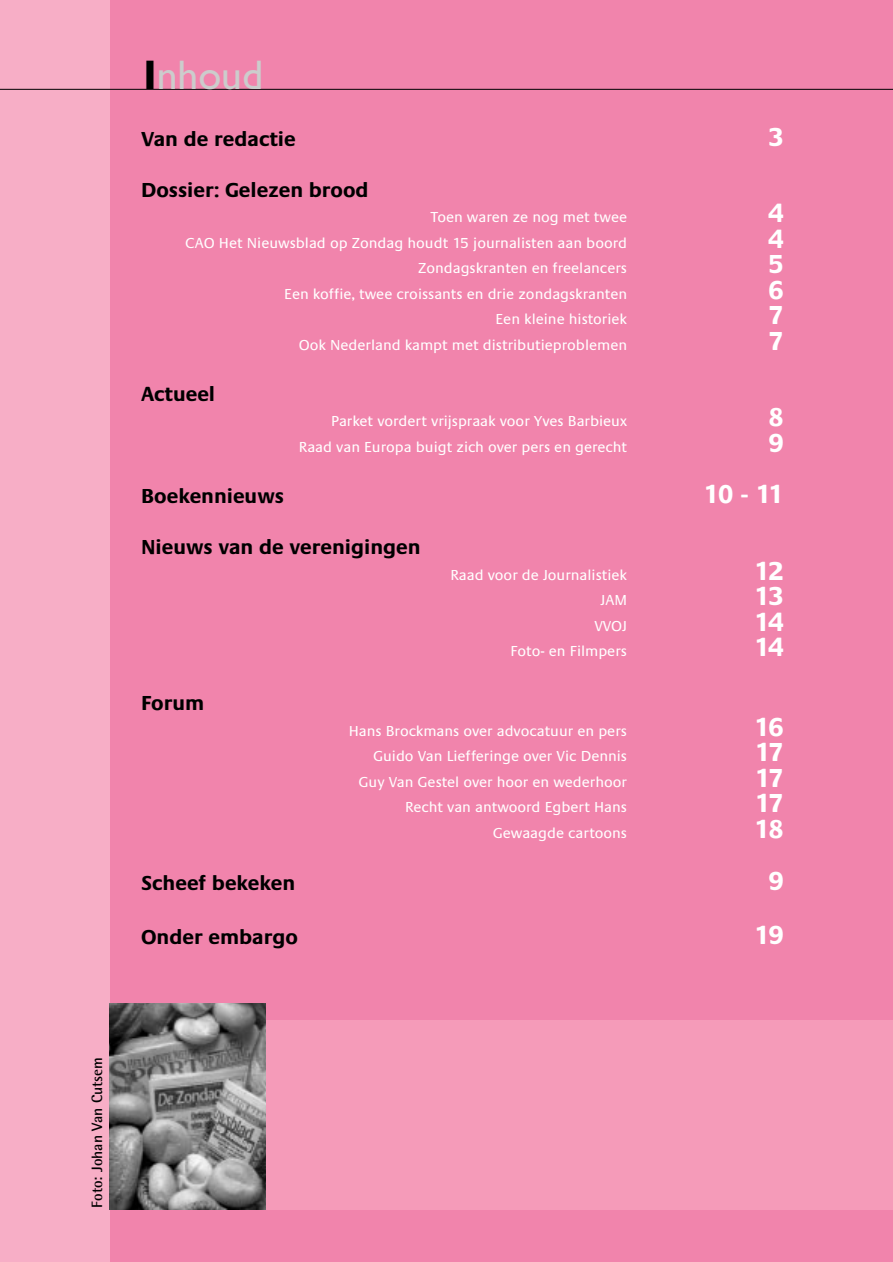
<style>
.page{position:relative;width:893px;height:1262px;background:#fff}
.page>*{position:absolute;margin:0;border:0;box-sizing:border-box;transform-origin:0 0}
.t1{font:41.55px "Gill Sans";color:#ccc}
.t2{font:700 27px "Praxis";letter-spacing:-.05em;color:#fff}
.t3{font:700 21px "Praxis";color:#000}
.t4{font:15px "Praxis";color:#fff}
.t5{font:700 15px "Rotis Semi Sans";color:#000}
.s1{font-weight:700;color:#000}
</style>
<div class="page">
<div style="left:0;top:0;width:310px;height:1261px;background:#f7aec6"></div>
<div style="left:110px;top:0;width:782px;height:1261px;background:#f184ac"></div>
<hr style="left:0;top:89px;width:892px;height:1px;background:#000">
<div style="left:109px;top:1020px;width:783px;height:189px;background:#f59bb9"></div>
<img style="left:109px;top:1003px;width:157px;height:206px">
<h1 class="t1" style="left:143px;top:60px;width:122px"><span class="s1">I</span>nhoud</h1>
<h3 class="t3" style="left:141px;top:131px;width:156px">Van de redactie</h3>
<h2 class="t2" style="left:768px;top:127px;width:17px">3</h2>
<h3 class="t3" style="left:141px;top:182px;width:229px">Dossier: Gelezen brood</h3>
<p class="t4" style="left:430px;top:212px;width:198px">Toen waren ze nog met twee</p>
<h2 class="t2" style="left:768px;top:203px;width:17px">4</h2>
<p class="t4" style="left:185px;top:237px;width:443px">CAO Het Nieuwsblad op Zondag houdt 15 journalisten aan boord</p>
<h2 class="t2" style="left:768px;top:229px;width:17px">4</h2>
<p class="t4" style="left:418px;top:263px;width:210px">Zondagskranten en freelancers</p>
<h2 class="t2" style="left:768px;top:254px;width:17px">5</h2>
<p class="t4" style="left:284px;top:288px;width:344px">Een koffie, twee croissants en drie zondagskranten</p>
<h2 class="t2" style="left:768px;top:280px;width:17px">6</h2>
<p class="t4" style="left:495px;top:314px;width:133px">Een kleine historiek</p>
<h2 class="t2" style="left:768px;top:305px;width:17px">7</h2>
<p class="t4" style="left:299px;top:339px;width:330px">Ook Nederland kampt met distributieproblemen</p>
<h2 class="t2" style="left:768px;top:331px;width:17px">7</h2>
<h3 class="t3" style="left:141px;top:386px;width:76px">Actueel</h3>
<p class="t4" style="left:331px;top:416px;width:297px">Parket vordert vrijspraak voor Yves Barbieux</p>
<h2 class="t2" style="left:768px;top:407px;width:17px">8</h2>
<p class="t4" style="left:299px;top:441px;width:330px">Raad van Europa buigt zich over pers en gerecht</p>
<h2 class="t2" style="left:768px;top:433px;width:17px">9</h2>
<h3 class="t3" style="left:141px;top:488px;width:144px">Boekennieuws</h3>
<h2 class="t2" style="left:704px;top:484px;width:81px">10 - 11</h2>
<h3 class="t3" style="left:141px;top:539px;width:281px">Nieuws van de verenigingen</h3>
<p class="t4" style="left:450px;top:569px;width:178px">Raad voor de Journalistiek</p>
<h2 class="t2" style="left:754px;top:560px;width:31px">12</h2>
<p class="t4" style="left:600px;top:594px;width:28px">JAM</p>
<h2 class="t2" style="left:754px;top:586px;width:31px">13</h2>
<p class="t4" style="left:594px;top:620px;width:34px">VVOJ</p>
<h2 class="t2" style="left:754px;top:611px;width:31px">14</h2>
<p class="t4" style="left:510px;top:645px;width:118px">Foto- en Filmpers</p>
<h2 class="t2" style="left:754px;top:637px;width:31px">14</h2>
<h3 class="t3" style="left:141px;top:695px;width:64px">Forum</h3>
<p class="t4" style="left:349px;top:725px;width:280px">Hans Brockmans over advocatuur en pers</p>
<h2 class="t2" style="left:754px;top:716px;width:31px">16</h2>
<p class="t4" style="left:373px;top:750px;width:255px">Guido Van Liefferinge over Vic Dennis</p>
<h2 class="t2" style="left:755px;top:742px;width:30px">17</h2>
<p class="t4" style="left:358px;top:776px;width:270px">Guy Van Gestel over hoor en wederhoor</p>
<h2 class="t2" style="left:755px;top:767px;width:30px">17</h2>
<p class="t4" style="left:405px;top:801px;width:223px">Recht van antwoord Egbert Hans</p>
<h2 class="t2" style="left:755px;top:793px;width:30px">17</h2>
<p class="t4" style="left:493px;top:827px;width:136px">Gewaagde cartoons</p>
<h2 class="t2" style="left:754px;top:818px;width:31px">18</h2>
<h3 class="t3" style="left:141px;top:875px;width:155px">Scheef bekeken</h3>
<h2 class="t2" style="left:768px;top:871px;width:17px">9</h2>
<h3 class="t3" style="left:141px;top:929px;width:158px">Onder embargo</h3>
<h2 class="t2" style="left:754px;top:925px;width:31px">19</h2>
<p class="t5" style="left:92px;top:1207px;width:152px;rotate:-90deg">Foto: Johan Van Cutsem</p>
</div>
